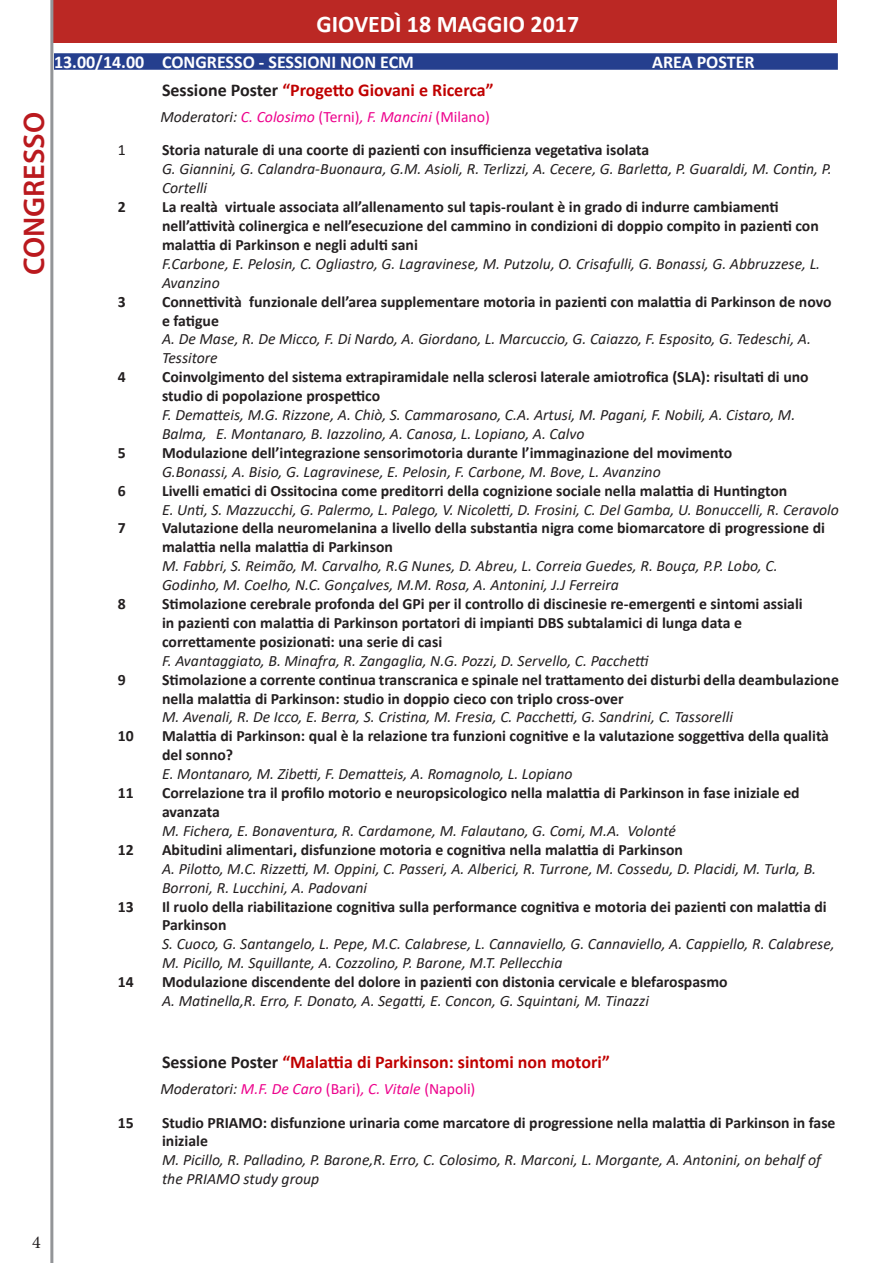
<style>
.page{position:relative;width:893px;height:1263px;background:#fff}
.page>*{position:absolute;margin:0;border:0;box-sizing:border-box;transform-origin:0 0}
.t1{font:600 30px "Myriad Pro";color:#ba191e}
.Normale{font:700 24px "Calibri";color:#fff}
.Normale-2{font:700 18px "Calibri";color:#c00000}
.Normale-3{font:700 18px "Calibri";color:#fff}
.t2{font:18px "Minion Pro";color:#231f20}
.Normale-4{font:700 15.75px/18.9px "Calibri";color:#231f20}
.Normale-5{font:italic 15.75px/18.9px "Calibri";color:#231f20}
.Normale-6{font:italic 15.75px "Calibri";color:#ed028c}
.Normale-7{font:15.75px "Calibri";color:#231f20}
.s1{color:#231f20}
.s2{font-style:normal}
</style>
<div class="page">
<div style="left:51px;top:0;width:785px;height:43px;background:#bb2824"></div>
<hr style="left:50px;top:0;width:3px;height:1263px;background:#939598">
<div style="left:54px;top:53px;width:784px;height:17px;background:#253f8e"></div>
<h1 class="t1" style="left:15px;top:275px;width:165px;rotate:-90deg">CONGRESSO</h1>
<p class="Normale" style="left:317px;top:7px;width:264px">GIOVEDÌ 18 MAGGIO 2017</p>
<p class="Normale-3" style="left:54px;top:49px;width:362px">13.00/14.00 CONGRESSO - SESSIONI NON ECM</p>
<p class="Normale-3" style="left:652px;top:49px;width:104px">AREA POSTER</p>
<p class="Normale-2" style="left:162px;top:77px;width:333px"><span class="s1">Sessione Poster</span> “Progetto Giovani e Ricerca”</p>
<p class="Normale-6" style="left:160px;top:105px;width:331px"><span class="s1">Moderatori:</span> C. Colosimo <span class="s2">(Terni)</span>, F. Mancini <span class="s2">(Milano)</span></p>
<p class="Normale-7" style="left:118px;top:139px;width:9px">1</p>
<p class="Normale-4" style="left:162px;top:141px;width:489px">Storia naturale di una coorte di pazienti con insufficienza vegetativa isolata</p>
<p class="Normale-5" style="left:162px;top:159px;width:671px">G. Giannini, G. Calandra-Buonaura, G.M. Asioli, R. Terlizzi, A. Cecere, G. Barletta, P. Guaraldi, M. Contin, P.<br>Cortelli</p>
<p class="Normale-4" style="left:118px;top:197px;width:9px">2</p>
<p class="Normale-4" style="left:162px;top:197px;width:658px">La realtà virtuale associata all’allenamento sul tapis-roulant è in grado di indurre cambiamenti nell’attività colinergica e nell’esecuzione del cammino in condizioni di doppio compito in pazienti con malattia di Parkinson e negli adulti sani</p>
<p class="Normale-5" style="left:162px;top:253px;width:660px">F.Carbone, E. Pelosin, C. Ogliastro, G. Lagravinese, M. Putzolu, O. Crisafulli, G. Bonassi, G. Abbruzzese, L.<br>Avanzino</p>
<p class="Normale-4" style="left:118px;top:292px;width:9px">3</p>
<p class="Normale-4" style="left:162px;top:292px;width:671px">Connettività funzionale dell’area supplementare motoria in pazienti con malattia di Parkinson de novo e fatigue</p>
<p class="Normale-5" style="left:162px;top:329px;width:651px">A. De Mase, R. De Micco, F. Di Nardo, A. Giordano, L. Marcuccio, G. Caiazzo, F. Esposito, G. Tedeschi, A.<br>Tessitore</p>
<p class="Normale-4" style="left:118px;top:367px;width:9px">4</p>
<p class="Normale-4" style="left:162px;top:367px;width:648px">Coinvolgimento del sistema extrapiramidale nella sclerosi laterale amiotrofica (SLA): risultati di uno studio di popolazione prospettico</p>
<p class="Normale-5" style="left:162px;top:405px;width:635px">F. Dematteis, M.G. Rizzone, A. Chiò, S. Cammarosano, C.A. Artusi, M. Pagani, F. Nobili, A. Cistaro, M.<br>Balma, E. Montanaro, B. Iazzolino, A. Canosa, L. Lopiano, A. Calvo</p>
<p class="Normale-4" style="left:118px;top:443px;width:9px">5</p>
<p class="Normale-4" style="left:162px;top:443px;width:572px">Modulazione dell’integrazione sensorimotoria durante l’immaginazione del movimento</p>
<p class="Normale-5" style="left:162px;top:461px;width:500px">G.Bonassi, A. Bisio, G. Lagravinese, E. Pelosin, F. Carbone, M. Bove, L. Avanzino</p>
<p class="Normale-4" style="left:118px;top:481px;width:9px">6</p>
<p class="Normale-4" style="left:162px;top:481px;width:627px">Livelli ematici di Ossitocina come preditorri della cognizione sociale nella malattia di Huntington</p>
<p class="Normale-5" style="left:162px;top:499px;width:678px">E. Unti, S. Mazzucchi, G. Palermo, L. Palego, V. Nicoletti, D. Frosini, C. Del Gamba, U. Bonuccelli, R. Ceravolo</p>
<p class="Normale-4" style="left:118px;top:519px;width:9px">7</p>
<p class="Normale-4" style="left:162px;top:519px;width:664px">Valutazione della neuromelanina a livello della substantia nigra come biomarcatore di progressione di malattia nella malattia di Parkinson</p>
<p class="Normale-5" style="left:162px;top:556px;width:617px">M. Fabbri, S. Reimão, M. Carvalho, R.G Nunes, D. Abreu, L. Correia Guedes, R. Bouça, P.P. Lobo, C.<br>Godinho, M. Coelho, N.C. Gonçalves, M.M. Rosa, A. Antonini, J.J Ferreira</p>
<p class="Normale-4" style="left:118px;top:594px;width:9px">8</p>
<p class="Normale-4" style="left:162px;top:594px;width:642px">Stimolazione cerebrale profonda del GPi per il controllo di discinesie re-emergenti e sintomi assiali</p>
<p class="Normale-4" style="left:162px;top:613px;width:581px">in pazienti con malattia di Parkinson portatori di impianti DBS subtalamici di lunga data e correttamente posizionati: una serie di casi</p>
<p class="Normale-5" style="left:162px;top:650px;width:488px">F. Avantaggiato, B. Minafra, R. Zangaglia, N.G. Pozzi, D. Servello, C. Pacchetti</p>
<p class="Normale-4" style="left:118px;top:670px;width:9px">9</p>
<p class="Normale-4" style="left:162px;top:670px;width:678px">Stimolazione a corrente continua transcranica e spinale nel trattamento dei disturbi della deambulazione</p>
<p class="Normale-4" style="left:162px;top:689px;width:463px">nella malattia di Parkinson: studio in doppio cieco con triplo cross-over</p>
<p class="Normale-5" style="left:162px;top:707px;width:572px">M. Avenali, R. De Icco, E. Berra, S. Cristina, M. Fresia, C. Pacchetti, G. Sandrini, C. Tassorelli</p>
<p class="Normale-4" style="left:118px;top:726px;width:17px">10</p>
<p class="Normale-4" style="left:162px;top:726px;width:669px">Malattia di Parkinson: qual è la relazione tra funzioni cognitive e la valutazione soggettiva della qualità del sonno?</p>
<p class="Normale-5" style="left:162px;top:764px;width:412px">E. Montanaro, M. Zibetti, F. Dematteis, A. Romagnolo, L. Lopiano</p>
<p class="Normale-4" style="left:118px;top:783px;width:17px">11</p>
<p class="Normale-4" style="left:162px;top:783px;width:639px">Correlazione tra il profilo motorio e neuropsicologico nella malattia di Parkinson in fase iniziale ed avanzata</p>
<p class="Normale-5" style="left:162px;top:820px;width:515px">M. Fichera, E. Bonaventura, R. Cardamone, M. Falautano, G. Comi, M.A. Volonté</p>
<p class="Normale-4" style="left:118px;top:840px;width:17px">12</p>
<p class="Normale-4" style="left:162px;top:840px;width:522px">Abitudini alimentari, disfunzione motoria e cognitiva nella malattia di Parkinson</p>
<p class="Normale-5" style="left:162px;top:858px;width:656px">A. Pilotto, M.C. Rizzetti, M. Oppini, C. Passeri, A. Alberici, R. Turrone, M. Cossedu, D. Placidi, M. Turla, B.<br>Borroni, R. Lucchini, A. Padovani</p>
<p class="Normale-4" style="left:118px;top:897px;width:17px">13</p>
<p class="Normale-4" style="left:162px;top:897px;width:666px">Il ruolo della riabilitazione cognitiva sulla performance cognitiva e motoria dei pazienti con malattia di<br>Parkinson</p>
<p class="Normale-5" style="left:162px;top:934px;width:674px">S. Cuoco, G. Santangelo, L. Pepe, M.C. Calabrese, L. Cannaviello, G. Cannaviello, A. Cappiello, R. Calabrese,<br>M. Picillo, M. Squillante, A. Cozzolino, P. Barone, M.T. Pellecchia</p>
<p class="Normale-4" style="left:118px;top:972px;width:17px">14</p>
<p class="Normale-4" style="left:162px;top:972px;width:567px">Modulazione discendente del dolore in pazienti con distonia cervicale e blefarospasmo</p>
<p class="Normale-5" style="left:162px;top:991px;width:488px">A. Matinella,R. Erro, F. Donato, A. Segatti, E. Concon, G. Squintani, M. Tinazzi</p>
<p class="Normale-2" style="left:162px;top:1049px;width:449px"><span class="s1">Sessione Poster</span> “Malattia di Parkinson: sintomi non motori”</p>
<p class="Normale-6" style="left:160px;top:1077px;width:317px"><span class="s1">Moderatori:</span> M.F. De Caro <span class="s2">(Bari)</span>, C. Vitale <span class="s2">(Napoli)</span></p>
<p class="Normale-4" style="left:118px;top:1113px;width:17px">15</p>
<p class="Normale-4" style="left:162px;top:1113px;width:675px">Studio PRIAMO: disfunzione urinaria come marcatore di progressione nella malattia di Parkinson in fase iniziale</p>
<p class="Normale-5" style="left:162px;top:1150px;width:660px">M. Picillo, R. Palladino, P. Barone,R. Erro, C. Colosimo, R. Marconi, L. Morgante, A. Antonini, on behalf of the PRIAMO study group</p>
<p class="t2" style="left:32px;top:1230px;width:10px">4</p>
</div>
